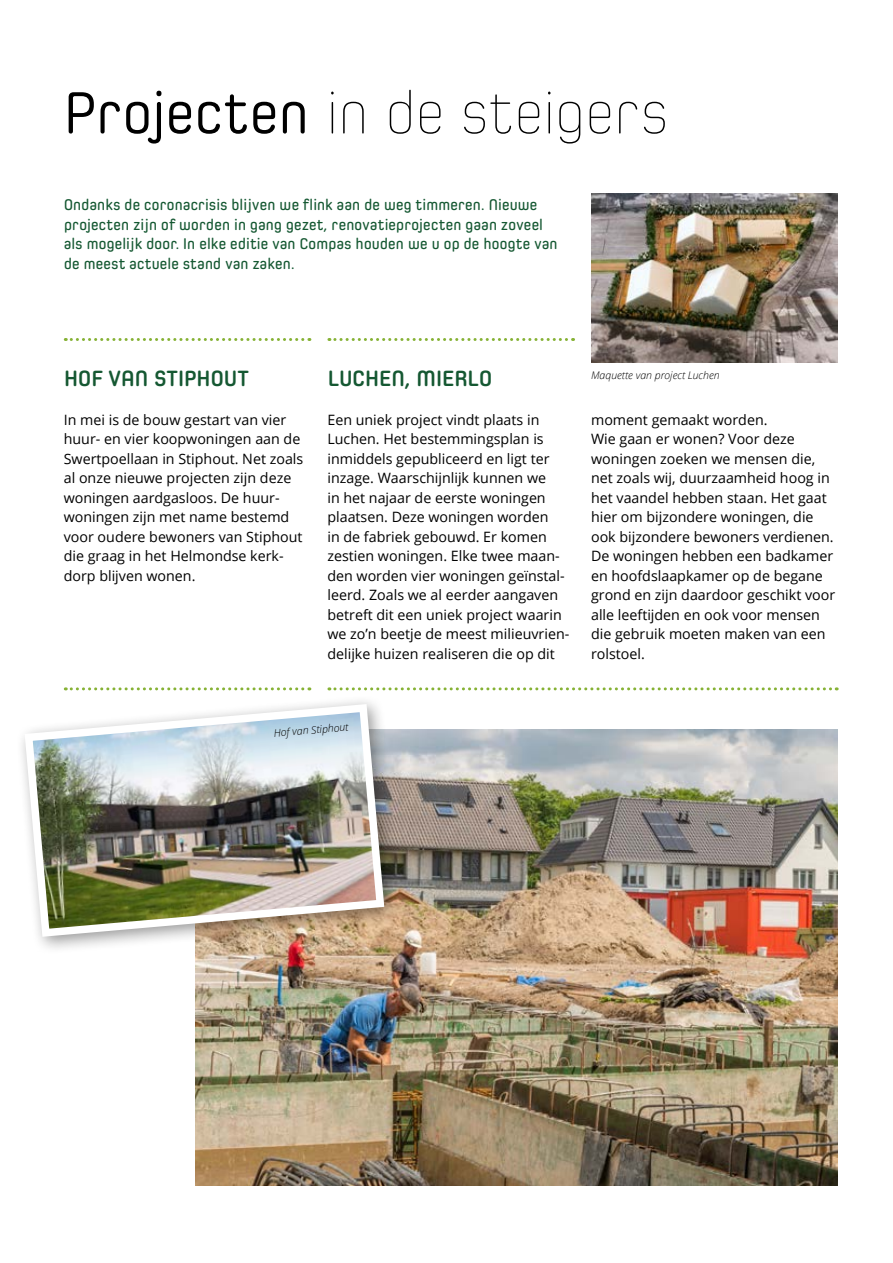
<style>
.page{position:relative;width:893px;height:1263px;background:#fff}
.page>*{position:absolute;margin:0;border:0;box-sizing:border-box;transform-origin:0 0}
.t1{font:200 60px "Spoon";letter-spacing:-.04em;color:#000}
.t2{font:700 22.5px "Spoon";letter-spacing:-.025em;color:#155832}
.t3{font:600 15.75px/19.5px "Spoon";letter-spacing:-.025em;color:#155832}
.t4{font:14.25px/19.5px "Open Sans";color:#000}
.t5{font:italic 300 10.5px "Open Sans";color:#000}
.s1{font-weight:400}
</style>
<div class="page">
<svg style="left:65px;top:338px;width:245px;height:3px"></svg>
<svg style="left:65px;top:687px;width:245px;height:3px"></svg>
<svg style="left:329px;top:338px;width:245px;height:3px"></svg>
<svg style="left:329px;top:687px;width:508px;height:3px"></svg>
<img style="left:196px;top:729px;width:642px;height:457px">
<div style="left:16px;top:695px;width:386px;height:259px;background:#000;opacity:.4"></div>
<img style="left:21px;top:700px;width:367px;height:241px">
<img style="left:591px;top:194px;width:247px;height:169px">
<h1 class="t1" style="left:62px;top:79px;width:608px"><span class="s1">Projecten</span> in de steigers</h1>
<p class="t3" style="left:64px;top:195px;width:496px">Ondanks de coronacrisis blijven we flink aan de weg timmeren. Nieuwe projecten zijn of worden in gang gezet, renovatieprojecten gaan zoveel als mogelijk door. In elke editie van Compas houden we u op de hoogte van de meest actuele stand van zaken.</p>
<h2 class="t2" style="left:64px;top:365px;width:186px">HOF VAN STIPHOUT</h2>
<p class="t4" style="left:64px;top:409px;width:241px">In mei is de bouw gestart van vier huur- en vier koopwoningen aan de<br>Swertpoellaan in Stiphout. Net zoals al onze nieuwe projecten zijn deze woningen aardgasloos. De huur&shy;woningen zijn met name bestemd voor oudere bewoners van Stiphout die graag in het Helmondse kerk&shy;dorp blijven wonen.</p>
<h2 class="t2" style="left:327px;top:365px;width:167px">LUCHEN, MIERLO</h2>
<p class="t4" style="left:327px;top:409px;width:243px">Een uniek project vindt plaats in Luchen. Het bestemmingsplan is inmiddels gepubliceerd en ligt ter inzage. Waarschijnlijk kunnen we<br>in het najaar de eerste woningen plaatsen. Deze woningen worden<br>in de fabriek gebouwd. Er komen zestien woningen. Elke twee maan&shy;den worden vier woningen geïnstal&shy;leerd. Zoals we al eerder aangaven betreft dit een uniek project waarin we zo’n beetje de meest milieuvrien&shy;delijke huizen realiseren die op dit</p>
<p class="t5" style="left:591px;top:368px;width:130px">Maquette van project Luchen</p>
<p class="t4" style="left:591px;top:409px;width:246px">moment gemaakt worden.<br>Wie gaan er wonen? Voor deze woningen zoeken we mensen die, net zoals wij, duurzaamheid hoog in het vaandel hebben staan. Het gaat hier om bijzondere woningen, die ook bijzondere bewoners verdienen.<br>De woningen hebben een badkamer en hoofdslaapkamer op de begane grond en zijn daardoor geschikt voor alle leeftijden en ook voor mensen die gebruik moeten maken van een rolstoel.</p>
<p class="t5" style="left:273px;top:726px;width:76px;rotate:-5deg">Hof van Stiphout</p>
</div>
